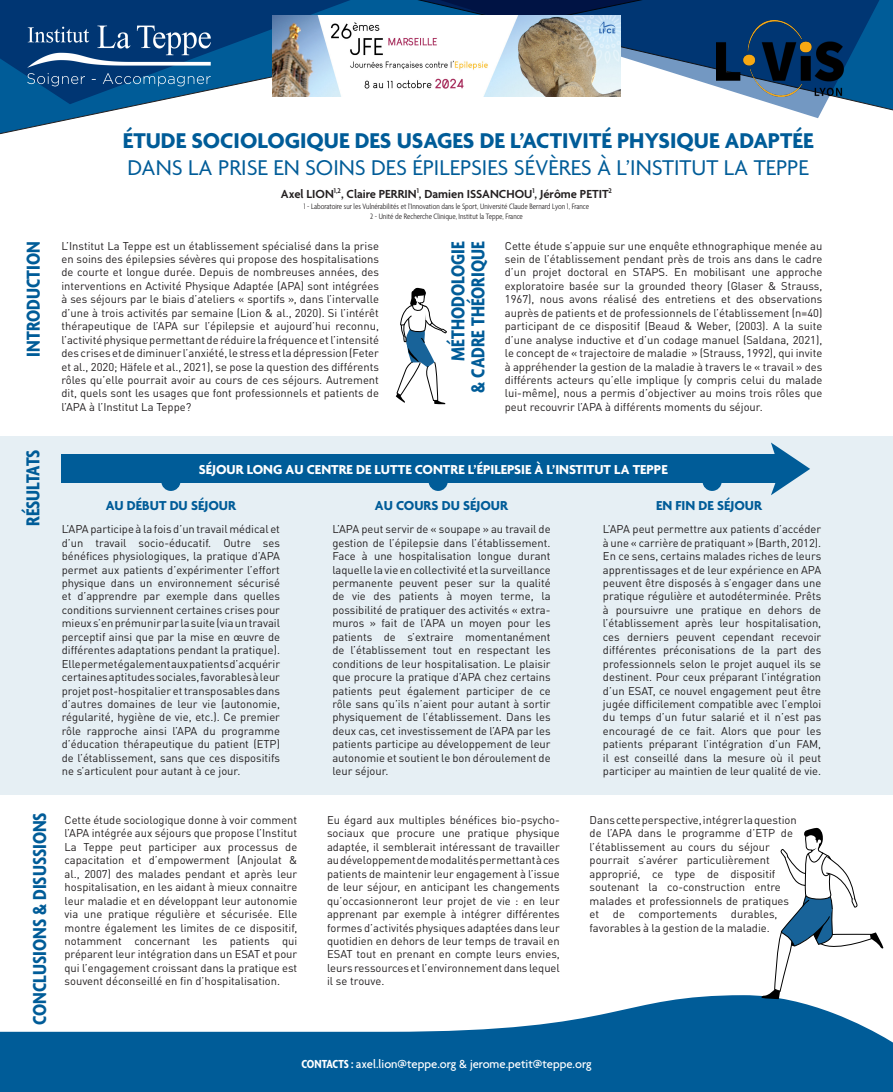
<style>
.page{position:relative;width:893px;height:1092px;background:#fff}
.page>*{position:absolute;margin:0;border:0;box-sizing:border-box;transform-origin:0 0}
.t1{font:23.1px/27.7px "Agenda";color:#005c98}
.t2{font:700 condensed 20.3px "Agenda";color:#005c98}
.t3{font:700 14px "Agenda";color:#fff}
.t4{font:700 14px "Agenda";color:#005c98}
.t5{font:600 12.6px "Agenda";color:#231f20}
.t6{font:500 12.6px "Agenda";color:#fff}
.t7{font:11.2px/13.4px "DIN Pro";color:#231f20;text-align:justify}
.t8{font:300 condensed 8.4px "Agenda";color:#231f20}
.s1{font-weight:700}
.s2{font-weight:700;font-stretch:condensed}
</style>
<div class="page">
<svg style="left:0;top:104px;width:77px;height:31px"></svg>
<svg style="left:0;top:0;width:39px;height:104px;background:#004480"></svg>
<svg style="left:39px;top:0;width:854px;height:118px"></svg>
<img style="left:273px;top:16px;width:347px;height:81px">
<img style="left:24px;top:24px;width:190px;height:64px">
<img style="left:716px;top:21px;width:131px;height:76px">
<div style="left:0;top:436px;width:893px;height:358px;background:#e6eff4"></div>
<div style="left:61px;top:454px;width:725px;height:29px;background:#005c98"></div>
<svg style="left:771px;top:442px;width:39px;height:53px"></svg>
<div style="left:161px;top:471px;width:19px;height:20px;background:#005c98;border-radius:50%"></div>
<div style="left:429px;top:471px;width:19px;height:20px;background:#005c98;border-radius:50%"></div>
<div style="left:702px;top:471px;width:20px;height:20px;background:#005c98;border-radius:50%"></div>
<svg style="left:396px;top:288px;width:51px;height:116px"></svg>
<svg style="left:0;top:995px;width:893px;height:96px;fill:#005c98"></svg>
<svg style="left:760px;top:827px;width:124px;height:172px"></svg>
<p class="t1" style="left:123px;top:128px;width:692px"><span class="s1">ÉTUDE SOCIOLOGIQUE DES USAGES DE L’ACTIVITÉ PHYSIQUE ADAPTÉE<br></span>DANS LA PRISE EN SOINS DES ÉPILEPSIES SÉVÈRES À L’INSTITUT LA TEPPE</p>
<p class="t5" style="left:281px;top:187px;width:333px">Axel LION<sup>1,2</sup>, Claire PERRIN<sup>1</sup>, Damien ISSANCHOU<sup>1</sup>, Jérôme PETIT<sup>2</sup></p>
<p class="t8" style="left:304px;top:201px;width:287px">1 - Laboratoire sur les Vulnérabilités et l’Innovation dans le Sport, Université Claude Bernard Lyon 1, France</p>
<p class="t8" style="left:370px;top:211px;width:154px">2 - Unité de Recherche Clinique, Institut la Teppe, France</p>
<p class="t7" style="left:61px;top:237px;width:319px">L’Institut La Teppe est un établissement spécialisé dans la prise en soins des épilepsies sévères qui propose des hospitalisations de courte et longue durée. Depuis de nombreuses années, des interventions en Activité Physique Adaptée (APA) sont intégrées à ses séjours par le biais d’ateliers « sportifs », dans l’intervalle d’une à trois activités par semaine (Lion &amp; al., 2020). Si l’intérêt thérapeutique de l’APA sur l’épilepsie et aujourd’hui reconnu, l’activité physique permettant de réduire la fréquence et l’intensité des crises et de diminuer l’anxiété, le stress et la dépression (Feter et al., 2020; Häfele et al., 2021), se pose la question des différents rôles qu’elle pourrait avoir au cours de ces séjours. Autrement dit, quels sont les usages que font professionnels et patients de l’APA à l’Institut La Teppe?</p>
<p class="t7" style="left:505px;top:237px;width:319px">Cette étude s’appuie sur une enquête ethnographique menée au sein de l’établissement pendant près de trois ans dans le cadre d’un projet doctoral en STAPS. En mobilisant une approche exploratoire basée sur la grounded theory (Glaser &amp; Strauss, 1967), nous avons réalisé des entretiens et des observations auprès de patients et de professionnels de l’établissement (n=40) participant de ce dispositif (Beaud &amp; Weber, (2003). A la suite d’une analyse inductive et d’un codage manuel (Saldana, 2021), le concept de « trajectoire de maladie » (Strauss, 1992), qui invite à appréhender la gestion de la maladie à travers le « travail » des différents acteurs qu’elle implique (y compris celui du malade lui-même), nous a permis d’objectiver au moins trois rôles que peut recouvrir l’APA à différents moments du séjour.</p>
<p class="t2" style="left:23px;top:356px;width:116px;rotate:-90deg">INTRODUCTION</p>
<p class="t2" style="left:447px;top:361px;width:121px;rotate:-90deg">MÉTHODOLOGIE</p>
<p class="t2" style="left:467px;top:392px;width:153px;rotate:-90deg">&amp; CADRE THÉORIQUE</p>
<p class="t2" style="left:22px;top:526px;width:78px;rotate:-90deg">RÉSULTATS</p>
<p class="t3" style="left:199px;top:462px;width:471px">SÉJOUR LONG AU CENTRE DE LUTTE CONTRE L’ÉPILEPSIE À L’INSTITUT LA TEPPE</p>
<p class="t4" style="left:106px;top:498px;width:132px">AU DÉBUT DU SÉJOUR</p>
<p class="t4" style="left:375px;top:498px;width:134px">AU COURS DU SÉJOUR</p>
<p class="t4" style="left:656px;top:498px;width:107px">EN FIN DE SÉJOUR</p>
<p class="t7" style="left:62px;top:521px;width:220px">L’APA participe à la fois d’un travail médical et d’un travail socio-éducatif. Outre ses bénéfices physiologiques, la pratique d’APA permet aux patients d’expérimenter l’effort physique dans un environnement sécurisé et d’apprendre par exemple dans quelles conditions surviennent certaines crises pour mieux s’en prémunir par la suite (via un travail perceptif ainsi que par la mise en œuvre de différentes adaptations pendant la pratique).<br>Elle permet également aux patients d’acquérir certaines aptitudes sociales, favorables à leur projet post-hospitalier et transposables dans d’autres domaines de leur vie (autonomie, régularité, hygiène de vie, etc.). Ce premier rôle rapproche ainsi l’APA du programme d’éducation thérapeutique du patient (ETP) de l’établissement, sans que ces dispositifs ne s’articulent pour autant à ce jour.</p>
<p class="t7" style="left:332px;top:521px;width:220px">L’APA peut servir de « soupape » au travail de gestion de l’épilepsie dans l’établissement.<br>Face à une hospitalisation longue durant laquelle la vie en collectivité et la surveillance permanente peuvent peser sur la qualité de vie des patients à moyen terme, la possibilité de pratiquer des activités « extra&shy;muros » fait de l’APA un moyen pour les patients de s’extraire momentanément de l’établissement tout en respectant les conditions de leur hospitalisation. Le plaisir que procure la pratique d’APA chez certains patients peut également participer de ce rôle sans qu’ils n’aient pour autant à sortir physiquement de l’établissement. Dans les deux cas, cet investissement de l’APA par les patients participe au développement de leur autonomie et soutient le bon déroulement de leur séjour.</p>
<p class="t7" style="left:603px;top:521px;width:220px">L’APA peut permettre aux patients d’accéder à une « carrière de pratiquant » (Barth, 2012).<br>En ce sens, certains malades riches de leurs apprentissages et de leur expérience en APA peuvent être disposés à s’engager dans une pratique régulière et autodéterminée. Prêts à poursuivre une pratique en dehors de l’établissement après leur hospitalisation, ces derniers peuvent cependant recevoir différentes préconisations de la part des professionnels selon le projet auquel ils se destinent. Pour ceux préparant l’intégration d’un ESAT, ce nouvel engagement peut être jugée difficilement compatible avec l’emploi du temps d’un futur salarié et il n’est pas encouragé de ce fait. Alors que pour les patients préparant l’intégration d’un FAM, il est conseillé dans la mesure où il peut participer au maintien de leur qualité de vie.</p>
<p class="t2" style="left:29px;top:1024px;width:214px;rotate:-90deg">CONCLUSIONS &amp; DISUSSIONS</p>
<p class="t7" style="left:65px;top:812px;width:234px">Cette étude sociologique donne à voir comment l’APA intégrée aux séjours que propose l’Institut La Teppe peut participer aux processus de capacitation et d’empowerment (Anjoulat &amp; al., 2007) des malades pendant et après leur hospitalisation, en les aidant à mieux connaitre leur maladie et en développant leur autonomie via une pratique régulière et sécurisée. Elle montre également les limites de ce dispositif, notamment concernant les patients qui préparent leur intégration dans un ESAT et pour qui l’engagement croissant dans la pratique est souvent déconseillé en fin d’hospitalisation.</p>
<p class="t7" style="left:327px;top:812px;width:234px">Eu égard aux multiples bénéfices bio-psycho&shy;sociaux que procure une pratique physique adaptée, il semblerait intéressant de travailler au développement de modalités permettant à ces patients de maintenir leur engagement à l’issue de leur séjour, en anticipant les changements qu’occasionneront leur projet de vie : en leur apprenant par exemple à intégrer différentes formes d’activités physiques adaptées dans leur quotidien en dehors de leur temps de travail en ESAT tout en prenant en compte leurs envies, leurs ressources et l’environnement dans lequel il se trouve.</p>
<p class="t7" style="left:590px;top:812px;width:209px;text-align:left">Dans cette perspective, intégrer la question de l’APA dans le programme d’ETP de l’établissement au cours du séjour pourrait s’avérer particulièrement approprié, ce type de dispositif soutenant la co-construction entre malades et professionnels de pratiques et de comportements durables, favorables à la gestion de la maladie.</p>
<p class="t6" style="left:301px;top:1057px;width:292px"><span class="s2">CONTACTS :</span> axel.lion@teppe.org &amp; jerome.petit@teppe.org</p>
</div>
